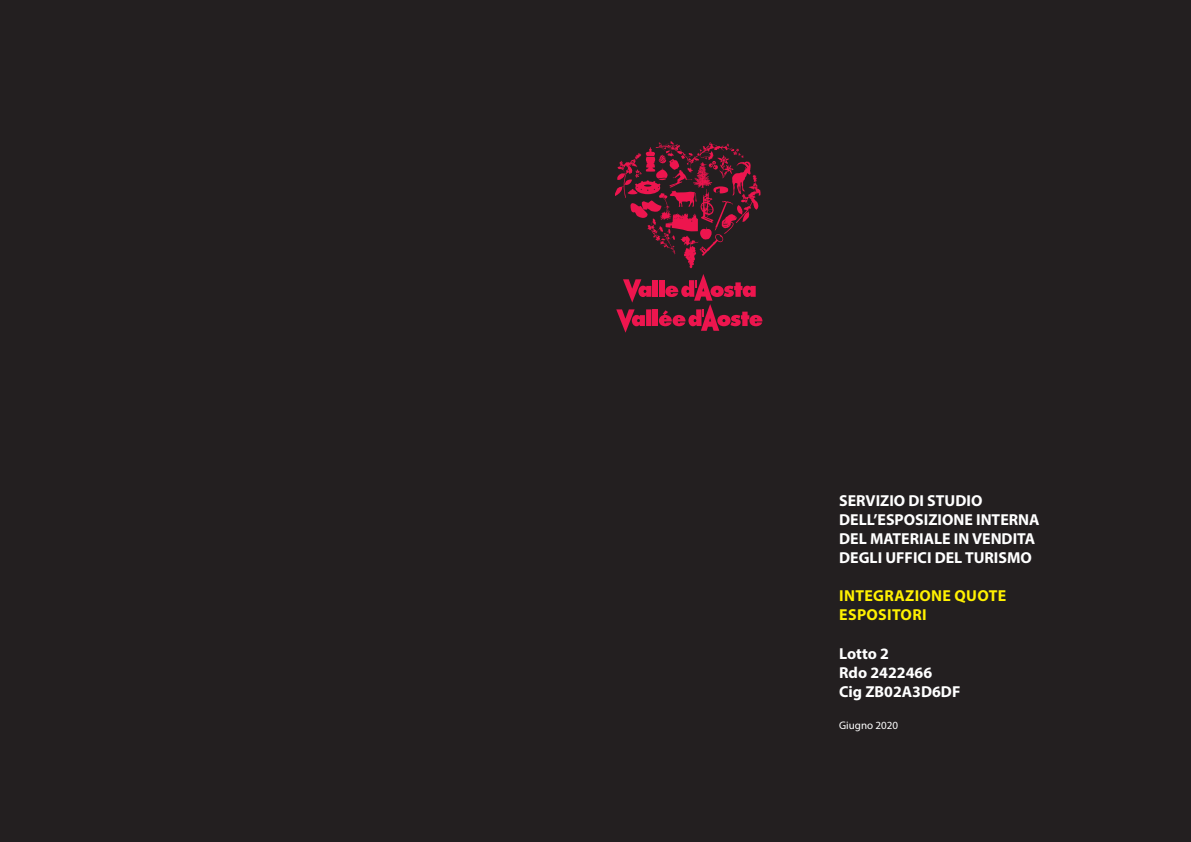
<style>
.page{position:relative;width:1191px;height:842px;background:#231f20}
.page>*{position:absolute;margin:0;border:0;box-sizing:border-box;transform-origin:0 0}
.t1{font:700 15.9px "Myriad Pro";color:#fff}
.t2{font:700 15.9px/19.1px "Myriad Pro";letter-spacing:.02em;color:#fff101}
.t3{font:11px "Myriad Pro";color:#fff}
</style>
<div class="page">
<div style="left:646px;top:309px;width:5px;height:17px;background:#ed154e"></div>
<div style="left:652px;top:309px;width:6px;height:17px;background:#ed154e"></div>
<svg style="left:616px;top:309px;width:29px;height:24px"></svg>
<div style="left:652px;top:280px;width:6px;height:17px;background:#ed154e"></div>
<svg style="left:623px;top:279px;width:28px;height:24px"></svg>
<svg style="left:659px;top:274px;width:103px;height:57px"></svg>
<svg style="left:615px;top:141px;width:145px;height:127px"></svg>
<p class="t1" style="left:839px;top:490px;width:145px">SERVIZIO DI STUDIO</p>
<p class="t1" style="left:839px;top:509px;width:202px">DELL’ESPOSIZIONE INTERNA</p>
<p class="t1" style="left:839px;top:528px;width:198px">DEL MATERIALE IN VENDITA</p>
<p class="t1" style="left:839px;top:547px;width:194px">DEGLI UFFICI DEL TURISMO</p>
<p class="t2" style="left:839px;top:586px;width:168px">INTEGRAZIONE QUOTE<br>ESPOSITORI</p>
<p class="t1" style="left:839px;top:643px;width:51px">Lotto 2</p>
<p class="t1" style="left:839px;top:662px;width:95px">Rdo 2422466</p>
<p class="t1" style="left:839px;top:681px;width:123px">Cig ZB02A3D6DF</p>
<p class="t3" style="left:839px;top:718px;width:60px">Giugno 2020</p>
</div>
